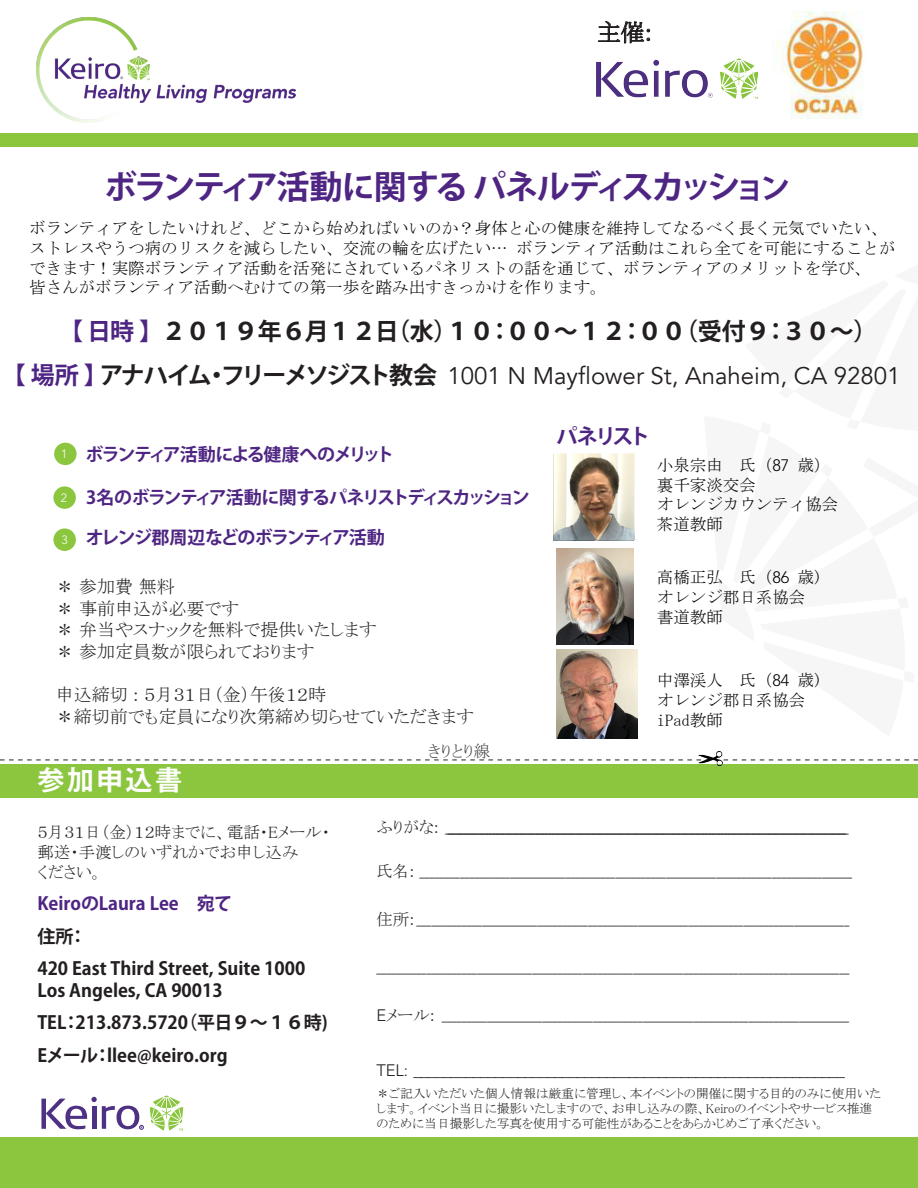
<style>
.page{position:relative;width:918px;height:1188px;background:#fff}
.page>*{position:absolute;margin:0;border:0;box-sizing:border-box;transform-origin:0 0}
.t1{font:700 33px "Koz Go Pro";letter-spacing:-.09em;color:#4e2582}
.t2{font:700 27px "Koz Go Pro";letter-spacing:.09em;color:#fff}
.t3{font:24px "Avenir";color:#231f20}
.t4{font:700 24px "Koz Go Pro";color:#231f20}
.t5{font:24px "MS P Mincho";color:#231f20}
.t6{font:700 21px "Koz Go Pro";letter-spacing:-.15em;color:#4e2582}
.t7{font:18px "MS P Mincho";color:#231f20}
.t8{font:700 18px/21.6px "Koz Go Pro";color:#231f20}
.t9{font:700 18px "Koz Go Pro";letter-spacing:-.13em;color:#4e2582}
.t10{font:700 18px "Koz Go Pro";letter-spacing:-.07em;color:#4e2582}
.t11{font:700 18px "Koz Go Pro";letter-spacing:-.09em;color:#4e2582}
.t12{font:700 18px "Koz Go Pro";color:#4e2582}
.t13{font:16.5px/19.8px "MS P Mincho";color:#231f20}
.t14{font:16.5px/19.8px "MS Mincho";color:#000}
.t15{font:300 16.5px "Avenir LT Std";color:#231f20}
.t16{font:16.5px "MS P Mincho";color:#3e3e3f}
.t17{font:12.75px/15.3px "MS P Mincho";color:#231f20}
.t18{font:300 12px "Avenir LT Std";color:#fff}
.s1{font-size:30px}
.s2{color:#4e2582}
.s3{font-family:"Koz Go Pro";font-weight:700;color:#4e2582}
.s4{font-family:"Koz Go Pro";font-weight:700}
.s5{font-family:"Avenir LT Std";font-weight:300}
</style>
<div class="page">
<div style="left:0;top:764px;width:918px;height:34px;background:#8bc63e"></div>
<div style="left:0;top:134px;width:918px;height:13px;background:#8bc63e"></div>
<svg style="left:0;top:760px;width:918px;height:1px"></svg>
<div style="left:54px;top:443px;width:23px;height:22px;background:#8bc63e;border-radius:50%"></div>
<div style="left:53px;top:486px;width:23px;height:23px;background:#8bc63e;border-radius:50%"></div>
<div style="left:53px;top:529px;width:23px;height:22px;background:#8bc63e;border-radius:50%"></div>
<img style="left:693px;top:751px;width:35px;height:16px">
<svg style="left:41px;top:1097px;width:103px;height:33px"></svg>
<svg style="left:150px;top:1095px;width:33px;height:36px"></svg>
<div style="left:0;top:1138px;width:918px;height:50px;background:#8bc63e"></div>
<img style="left:553px;top:454px;width:80px;height:87px">
<img style="left:556px;top:649px;width:81px;height:90px">
<img style="left:556px;top:549px;width:77px;height:96px">
<img style="left:36px;top:18px;width:259px;height:105px">
<img style="left:774px;top:12px;width:89px;height:107px">
<svg style="left:598px;top:21px;width:52px;height:22px"></svg>
<img style="left:597px;top:59px;width:160px;height:40px">
<img style="left:555px;top:453px;width:80px;height:87px">
<p class="t5" style="left:597px;top:20px;width:57px">主催:</p>
<p class="t1" style="left:104px;top:165px;width:688px">ボランティア活動に関する パネルディスカッショ<span class="s1">ン</span></p>
<p class="t14" style="left:29px;top:218px;width:859px">ボランティアをしたいけれど、どこから始めればいいのか？身体と心の健康を維持してなるべく長く元気でいたい、</p>
<p class="t14" style="left:29px;top:238px;width:868px">ストレスやうつ病のリスクを減らしたい、交流の輪を広げたい… ボランティア活動はこれら全てを可能にすることができます！実際ボランティア活動を活発にされているパネリストの話を通じて、ボランティアのメリットを学び、</p>
<p class="t14" style="left:29px;top:278px;width:579px">皆さんがボランティア活動へむけての第一歩を踏み出すきっかけを作ります。</p>
<p class="t4" style="left:59px;top:315px;width:820px"><span class="s2">【 日時 】</span>２０１９年６月１２日（水）１０：００～１２：００（受付９：３０～）</p>
<p class="t3" style="left:2px;top:361px;width:900px"><span class="s3">【 場所 】</span><span class="s4">アナハイム・フリーメソジスト教会</span> 1001 N Mayflower St, Anaheim, CA 92801</p>
<p class="t18" style="left:61px;top:447px;width:8px">1</p>
<p class="t18" style="left:61px;top:491px;width:8px">2</p>
<p class="t18" style="left:62px;top:533px;width:8px">3</p>
<p class="t10" style="left:86px;top:443px;width:310px">ボランティア活動による健康へのメリット</p>
<p class="t9" style="left:86px;top:485px;width:445px">3名のボランティア活動に関するパネリストディスカッション</p>
<p class="t11" style="left:86px;top:526px;width:301px">オレンジ郡周辺などのボランティア活動</p>
<p class="t7" style="left:56px;top:578px;width:132px">＊ 参加費 無料　</p>
<p class="t7" style="left:56px;top:599px;width:185px">＊ 事前申込が必要です</p>
<p class="t7" style="left:56px;top:621px;width:323px">＊ 弁当やスナックを無料で提供いたします</p>
<p class="t7" style="left:56px;top:643px;width:260px">＊ 参加定員数が限られております</p>
<p class="t7" style="left:56px;top:686px;width:284px">申込締切 : ５月３１日（金）午後１２時　</p>
<p class="t7" style="left:56px;top:707px;width:420px">＊締切前でも定員になり次第締め切らせていただきます</p>
<p class="t2" style="left:37px;top:763px;width:146px">参加申込書</p>
<p class="t16" style="left:428px;top:743px;width:64px">きりとり線</p>
<p class="t6" style="left:556px;top:423px;width:95px">パネリスト</p>
<p class="t14" style="left:657px;top:455px;width:192px">小泉宗由　氏（<span class="s5">87</span> 歳）　</p>
<p class="t14" style="left:657px;top:475px;width:100px">裏千家淡交会</p>
<p class="t14" style="left:657px;top:495px;width:199px">オレンジカウンティ協会　</p>
<p class="t14" style="left:657px;top:514px;width:67px">茶道教師</p>
<p class="t14" style="left:657px;top:568px;width:167px">高橋正弘　氏（<span class="s5">86</span> 歳)</p>
<p class="t14" style="left:657px;top:587px;width:150px">オレンジ郡日系協会</p>
<p class="t14" style="left:657px;top:607px;width:67px">書道教師</p>
<p class="t14" style="left:657px;top:670px;width:167px">中澤渓人　氏（<span class="s5">84</span> 歳)</p>
<p class="t14" style="left:657px;top:690px;width:150px">オレンジ郡日系協会</p>
<p class="t14" style="left:657px;top:710px;width:67px">iPad教師</p>
<p class="t13" style="left:37px;top:822px;width:294px">５月３１日（金）１２時までに、電話・Eメール・郵送・手渡しのいずれかでお申し込み<br>ください。</p>
<p class="t12" style="left:37px;top:892px;width:196px">KeiroのLaura Lee　宛て</p>
<p class="t8" style="left:37px;top:926px;width:51px">住所：</p>
<p class="t8" style="left:37px;top:959px;width:270px">420 East Third Street, Suite 1000<br>Los Angeles, CA 90013</p>
<p class="t8" style="left:37px;top:1013px;width:292px">TEL：213.873.5720（平日９～１６時)</p>
<p class="t8" style="left:37px;top:1045px;width:192px">Eメール：llee@keiro.org</p>
<p class="t13" style="left:376px;top:817px;width:474px">ふりがな : ____________________________________________________________________________________________________________________________________________________________________________________</p>
<p class="t13" style="left:376px;top:861px;width:477px">氏名: ______________________________________________________________________________________</p>
<p class="t13" style="left:376px;top:909px;width:475px">住所:______________________________________________________________________________________</p>
<p class="t13" style="left:376px;top:957px;width:475px">______________________________________________________________________________________________</p>
<p class="t13" style="left:376px;top:1005px;width:474px"><span class="s5">E</span>メール: _________________________________________________________________________________</p>
<p class="t15" style="left:376px;top:1060px;width:470px">TEL: __________________________________________________________</p>
<p class="t17" style="left:376px;top:1085px;width:506px">＊ご記入いただいた個人情報は厳重に管理し、本イベントの開催に関する目的のみに使用いたします。イベント当日に撮影いたしますので、お申し込みの際、Keiroのイベントやサービス推進</p>
<p class="t17" style="left:376px;top:1116px;width:450px">のために当日撮影した写真を使用する可能性があることをあらかじめご了承ください。</p>
</div>
